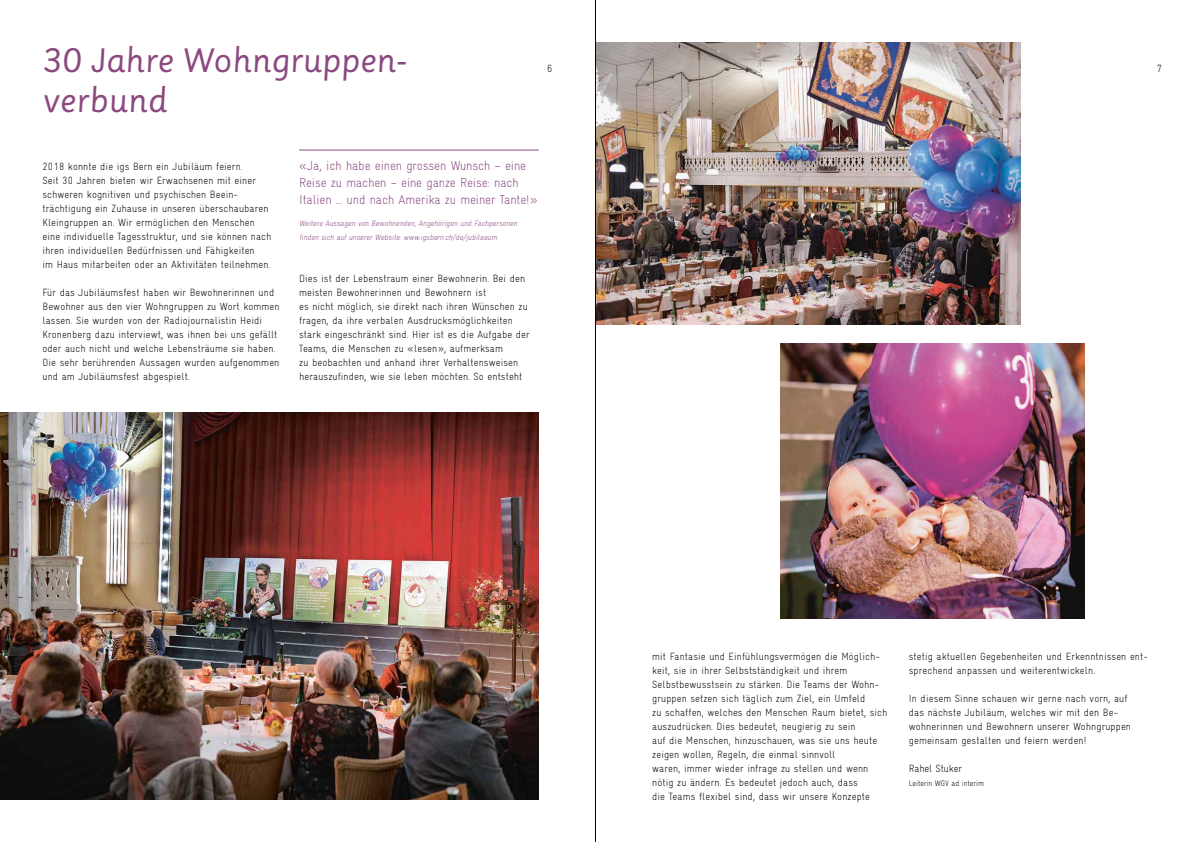
<style>
.page{position:relative;width:1191px;height:842px;background:#fff}
.page>*{position:absolute;margin:0;border:0;box-sizing:border-box;transform-origin:0 0}
.t1{font:33px/40px "Sassoon Primary";color:#8b4980}
.t2{font:300 condensed 13px/17px "Gravur";letter-spacing:-.01em;color:#8b4980}
.t3{font:300 condensed 10.5px/14px "Gravur";letter-spacing:.01em;color:#000}
.t4{font:300 condensed 10.5px "Gravur";letter-spacing:-.01em;color:#000}
.t5{font:italic 300 condensed 8px/14px "Gravur";color:#8b4980}
.t6{font:300 condensed 8px "Gravur";letter-spacing:-.01em;color:#000}
</style>
<div class="page">
<img style="left:596px;top:43px;width:424px;height:281px">
<img style="left:0;top:413px;width:539px;height:386px">
<img style="left:780px;top:343px;width:304px;height:275px">
<hr style="left:299px;top:150px;width:240px;height:1px;background:#8b4980">
<hr style="left:595px;top:0;width:1px;height:842px;background:#000">
<h1 class="t1" style="left:43px;top:41px;width:363px">30 Jahre Wohngruppen&shy;verbund</h1>
<p class="t3" style="left:547px;top:62px;width:7px">6</p>
<p class="t3" style="left:1157px;top:62px;width:7px">7</p>
<p class="t3" style="left:43px;top:160px;width:230px">2018 konnte die igs Bern ein Jubiläum feiern.<br>Seit 30 Jahren bieten wir Erwachsenen mit einer schweren kognitiven und psychischen Beein&shy;trächtigung ein Zuhause in unseren überschaubaren Kleingruppen an. Wir ermöglichen den Menschen eine individuelle Tagesstruktur, und sie können nach ihren individuellen Bedürfnissen und Fähigkeiten<br>im Haus mitarbeiten oder an Aktivitäten teilnehmen.</p>
<p class="t3" style="left:43px;top:286px;width:238px">Für das Jubiläumsfest haben wir Bewohnerinnen und Bewohner aus den vier Wohngruppen zu Wort kommen lassen. Sie wurden von der Radiojournalistin Heidi Kronenberg dazu interviewt, was ihnen bei uns gefällt oder auch nicht und welche Lebensträume sie haben.<br>Die sehr berührenden Aussagen wurden aufgenommen und am Jubiläumsfest abgespielt.</p>
<p class="t2" style="left:299px;top:157px;width:240px">«Ja, ich habe einen grossen Wunsch – eine<br>Reise zu machen – eine ganze Reise: nach<br>Italien … und nach Amerika zu meiner Tante!»</p>
<p class="t5" style="left:299px;top:216px;width:221px">Weitere Aussagen von Bewohnenden, Angehörigen und Fachpersonen finden sich auf unserer Website: www.igsbern.ch/de/jubilaeum</p>
<p class="t3" style="left:299px;top:271px;width:232px">Dies ist der Lebenstraum einer Bewohnerin. Bei den meisten Bewohnerinnen und Bewohnern ist<br>es nicht möglich, sie direkt nach ihren Wünschen zu fragen, da ihre verbalen Ausdrucksmöglichkeiten stark eingeschränkt sind. Hier ist es die Aufgabe der Teams, die Menschen zu «lesen», aufmerksam<br>zu beobachten und anhand ihrer Verhaltensweisen herauszufinden, wie sie leben möchten. So entsteht</p>
<p class="t3" style="left:652px;top:649px;width:237px">mit Fantasie und Einfühlungsvermögen die Möglich&shy;keit, sie in ihrer Selbstständigkeit und ihrem Selbstbewusstsein zu stärken. Die Teams der Wohn&shy;gruppen setzen sich täglich zum Ziel, ein Umfeld<br>zu schaffen, welches den Menschen Raum bietet, sich auszudrücken. Dies bedeutet, neugierig zu sein<br>auf die Menschen, hinzuschauen, was sie uns heute zeigen wollen, Regeln, die einmal sinnvoll<br>waren, immer wieder infrage zu stellen und wenn nötig zu ändern. Es bedeutet jedoch auch, dass<br>die Teams flexibel sind, dass wir unsere Konzepte</p>
<p class="t3" style="left:909px;top:649px;width:240px">stetig aktuellen Gegebenheiten und Erkenntnissen ent&shy;sprechend anpassen und weiterentwickeln.</p>
<p class="t3" style="left:909px;top:691px;width:224px">In diesem Sinne schauen wir gerne nach vorn, auf das nächste Jubiläum, welches wir mit den Be&shy;wohnerinnen und Bewohnern unserer Wohngruppen gemeinsam gestalten und feiern werden!</p>
<p class="t4" style="left:909px;top:763px;width:55px">Rahel Stuker</p>
<p class="t6" style="left:909px;top:779px;width:77px">Leiterin WGV ad interim</p>
</div>
